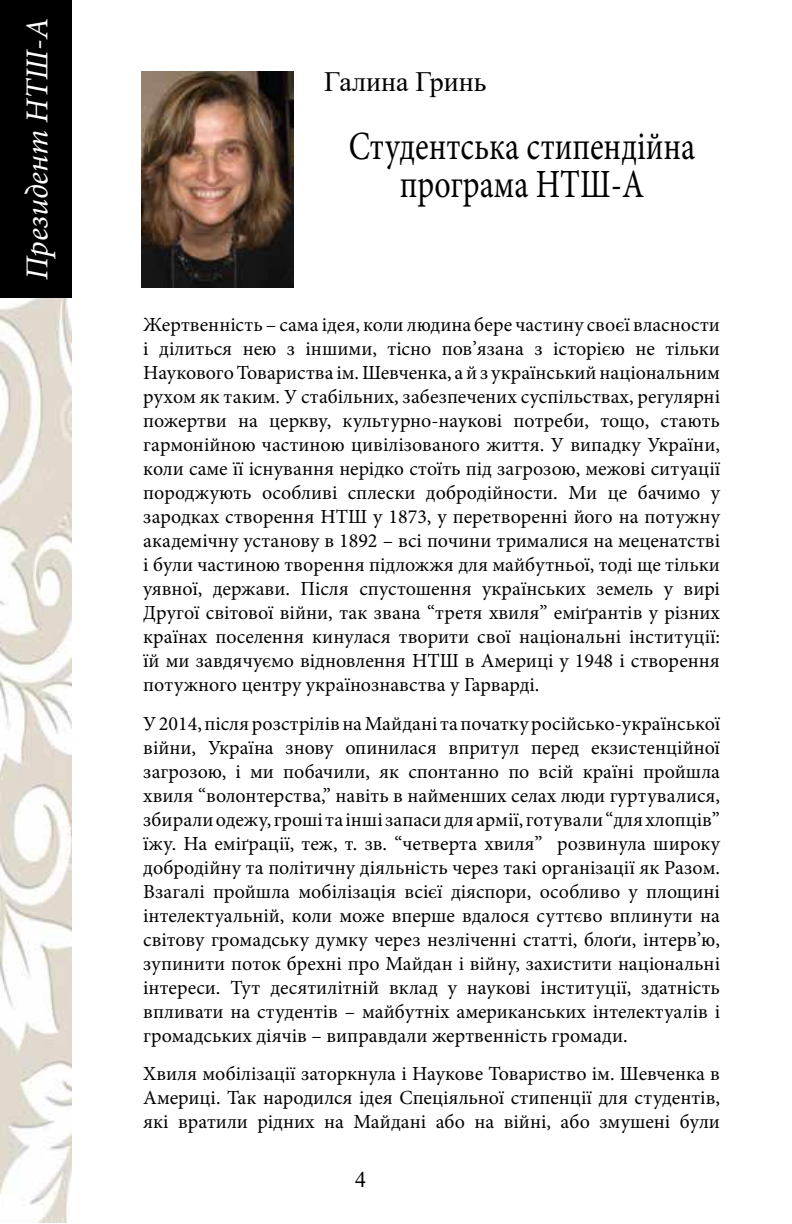
<style>
.page{position:relative;width:792px;height:1224px;background:#fff}
.page>*{position:absolute;margin:0;border:0;box-sizing:border-box;transform-origin:0 0}
.t1{font:40px/38.4px "Minion Pro";color:#000;text-align:center;scale:.8 1}
.t2{font:italic 32px "Minion Pro";color:#fff}
.t3{font:28px "Times New Roman";color:#000}
.t4{font:22px "Times New Roman";color:#000}
.t5{font:20px/24px "Minion Pro";color:#000;text-align:justify}
</style>
<div class="page">
<img style="left:141px;top:72px;width:152px;height:216px">
<div style="left:0;top:0;width:72px;height:298px;background:#000"></div>
<img style="left:0;top:298px;width:72px;height:925px">
<h2 class="t2" style="left:16px;top:280px;width:264px;rotate:-90deg">Президент НТШ-А</h2>
<h3 class="t3" style="left:324px;top:62px;width:164px">Галина Гринь</h3>
<h1 class="t1" style="left:349px;top:127px;width:434px">Студентська стипендійна програма НТШ-А</h1>
<p class="t5" style="left:143px;top:313px;width:578px">Жертвенність – сама ідея, коли людина бере частину своєї власности і ділиться нею з іншими, тісно пов’язана з історією не тільки Наукового Товариства ім. Шевченка, а й з український національним рухом як таким. У стабільних, забезпечених суспільствах, регулярні пожертви на церкву, культурно-наукові потреби, тощо, стають гармонійною частиною цивілізованого життя. У випадку України, коли саме її існування нерідко стоїть під загрозою, межові ситуації породжують особливі сплески добродійности. Ми це бачимо у зародках створення НТШ у 1873, у перетворенні його на потужну академічну установу в 1892 – всі почини трималися на меценатстві і були частиною творення підложжя для майбутньої, тоді ще тільки уявної, держави. Після спустошення українських земель у вирі Другої світової війни, так звана “третя хвиля” еміґрантів у різних країнах поселення кинулася творити свої національні інституції: їй ми завдячуємо відновлення НТШ в Америці у 1948 і створення потужного центру українознавства у Гарварді.</p>
<p class="t5" style="left:143px;top:711px;width:578px">У 2014, після розстрілів на Майдані та початку російсько-української війни, Україна знову опинилася впритул перед екзистенційної загрозою, і ми побачили, як спонтанно по всій країні пройшла хвиля “волонтерства,” навіть в найменших селах люди гуртувалися, збирали одежу, гроші та інші запаси для армії, готували “для хлопців” їжу. На еміґрації, теж, т. зв. “четверта хвиля” розвинула широку добродійну та політичну діяльність через такі організації як Разом.<br>Взагалі пройшла мобілізація всієї діяспори, особливо у площині інтелектуальній, коли може вперше вдалося суттєво вплинути на світову громадську думку через незліченні статті, блоґи, інтерв’ю, зупинити поток брехні про Майдан і війну, захистити національні інтереси. Тут десятилітній вклад у наукові інституції, здатність впливати на студентів – майбутніх американських інтелектуалів і громадських діячів – виправдали жертвенність громади.</p>
<p class="t5" style="left:143px;top:1062px;width:578px">Хвиля мобілізації заторкнула і Наукове Товариство ім. Шевченка в Америці. Так народился ідея Спеціяльної стипенції для студентів, які вратили рідних на Майдані або на війні, або змушені були</p>
<p class="t4" style="left:355px;top:1164px;width:12px">4</p>
</div>
